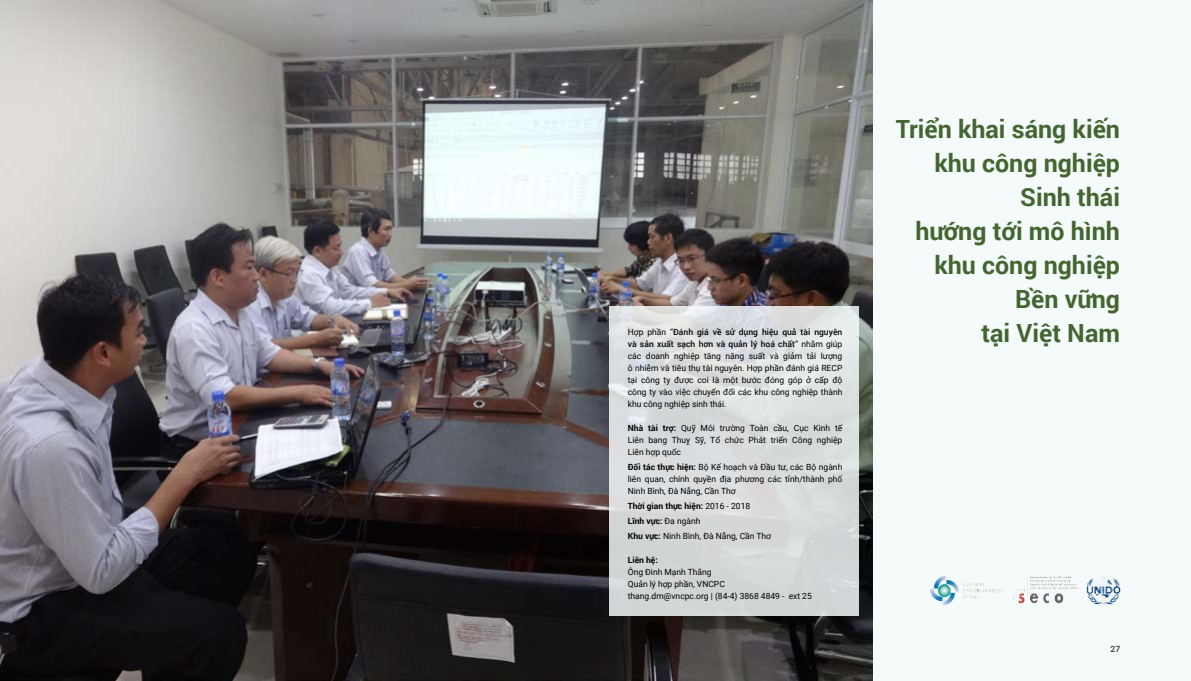
<style>
.page{position:relative;width:1191px;height:681px;background:#fff}
.page>*{position:absolute;margin:0;border:0;box-sizing:border-box;transform-origin:0 0}
.t1{font:700 25px/34px "Roboto";color:#436630;text-align:right}
.t2{font:8.5px/12px "Roboto";color:#000;text-align:justify}
.t3{font:500 8.5px/12px "Roboto";color:#000}
.t4{font:700 8.5px "Roboto";color:#000}
.s1{font-weight:400}
.s2{font-weight:700}
</style>
<div class="page">
<div style="left:596px;top:0;width:595px;height:680px;background:#f5fafb"></div>
<img style="left:0;top:0;width:872px;height:680px">
<div style="left:609px;top:306px;width:250px;height:309px;background:linear-gradient(to bottom,#e0e4e5,#d1d5d5)"></div>
<img style="left:1013px;top:576px;width:66px;height:28px">
<img style="left:930px;top:576px;width:73px;height:29px">
<img style="left:1086px;top:576px;width:34px;height:29px">
<h1 class="t1" style="left:895px;top:111px;width:226px">Triển khai sáng kiến khu công nghiệp<br>Sinh thái<br>hướng tới mô hình khu công nghiệp<br>Bền vững</h1>
<p class="t3" style="left:628px;top:325px;width:216px"><span class="s1">Hợp phần “</span>Đánh giá về sử dụng hiệu quả tài nguyên và sản xuất sạch hơn và quản lý hoá chất<span class="s1">” nhằm giúp</span></p>
<h1 class="t1" style="left:981px;top:315px;width:140px">tại Việt Nam</h1>
<p class="t2" style="left:628px;top:349px;width:216px">các doanh nghiệp tăng năng suất và giảm tải lượng ô nhiễm và tiêu thụ tài nguyên. Hợp phần đánh giá RECP tại công ty được coi là một bước đóng góp ở cấp độ công ty vào việc chuyển đổi các khu công nghiệp thành khu công nghiệp sinh thái.</p>
<p class="t2" style="left:628px;top:421px;width:216px"><span class="s2">Nhà tài trợ:</span> Quỹ Môi trường Toàn cầu, Cục Kinh tế Liên bang Thuỵ Sỹ, Tổ chức Phát triển Công nghiệp Liên hợp quốc</p>
<p class="t2" style="left:628px;top:460px;width:216px"><span class="s2">Đối tác thực hiện:</span> Bộ Kế hoạch và Đầu tư, các Bộ ngành liên quan, chính quyền địa phương các tỉnh/thành phố Ninh Bình, Đà Nẵng, Cần Thơ</p>
<p class="t2" style="left:628px;top:498px;width:145px;line-height:15px;text-align:left"><span class="s2">Thời gian thực hiện:</span> 2016 - 2018<br><span class="s2">Lĩnh vực:</span> Đa ngành<br><span class="s2">Khu vực:</span> Ninh Bình, Đà Nẵng, Cần Thơ</p>
<p class="t4" style="left:628px;top:554px;width:31px">Liên hệ:</p>
<p class="t2" style="left:628px;top:565px;width:185px;text-align:left">Ông Đinh Mạnh Thắng<br>Quản lý hợp phần, VNCPC<br>thang.dm@vncpc.org | (84-4) 3868 4849 - ext 25</p>
<p class="t2" style="left:1110px;top:642px;width:11px">27</p>
</div>
